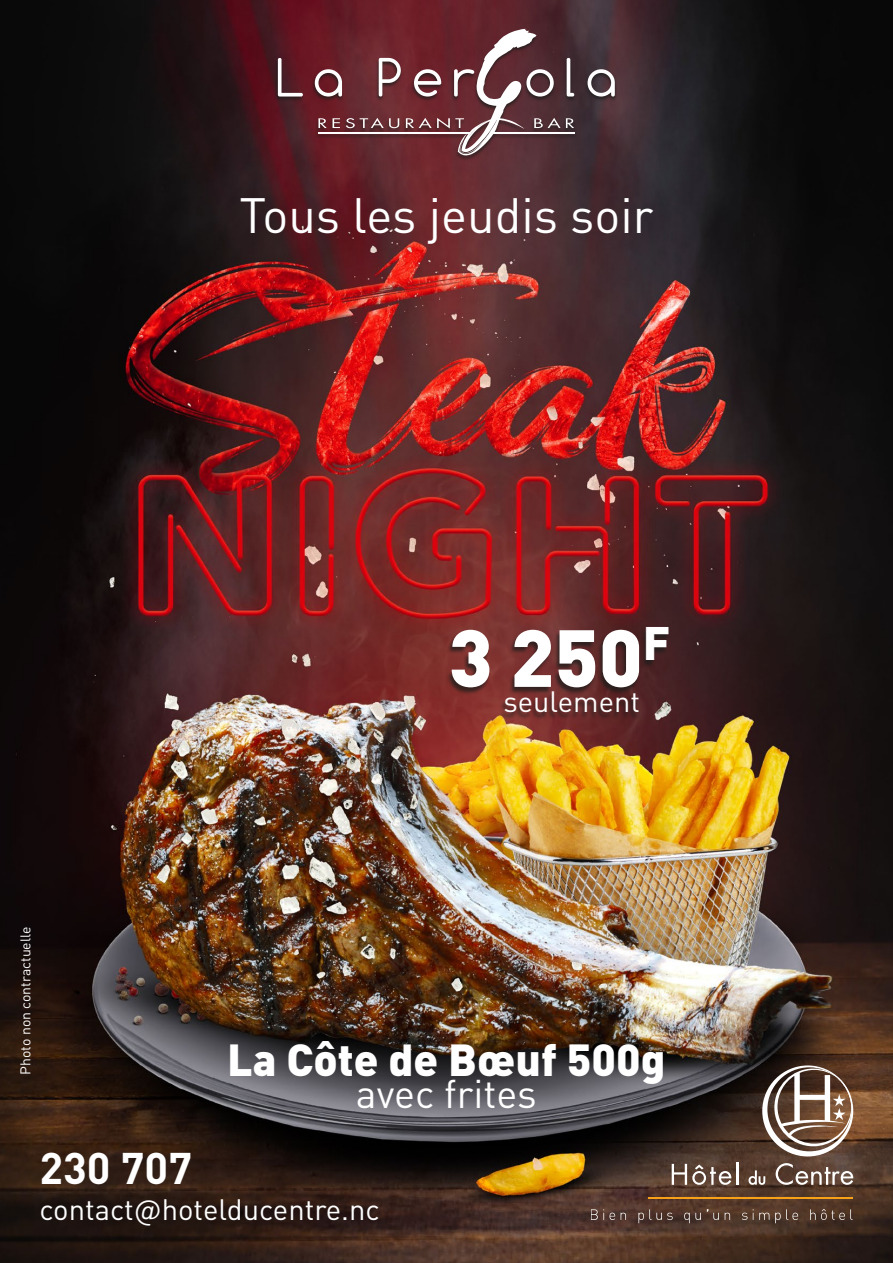
<style>
.page{position:relative;width:893px;height:1263px;background:#fff}
.page>*{position:absolute;margin:0;border:0;box-sizing:border-box;transform-origin:0 0}
.t1{font:900 79.5px "DIN Pro";color:#fff}
.t2{font:49.05px "DIN Pro";color:#fff}
.t3{font:900 44.4px "DIN Pro";color:#fff}
.t4{font:700 43.8px "DIN Pro";color:#fff}
.t5{font:39.6px "DIN Pro";color:#fff}
.t6{font:29.1px "DIN Pro";color:#fff}
.t7{font:13.95px "DIN Pro";color:#fff}
</style>
<div class="page">
<img style="left:0;top:0;width:893px;height:1263px">
<div style="left:274px;top:29px;width:343px;height:132px;background:#1d1d1b;opacity:.77"></div>
<hr style="left:493px;top:132px;width:82px;height:1px;background:#fff">
<svg style="left:278px;top:58px;width:25px;height:39px"></svg>
<svg style="left:588px;top:69px;width:27px;height:28px"></svg>
<svg style="left:315px;top:29px;width:259px;height:126px;background:#76444b"></svg>
<svg style="left:591px;top:1209px;width:24px;height:11px"></svg>
<svg style="left:621px;top:1213px;width:5px;height:7px"></svg>
<svg style="left:638px;top:1209px;width:35px;height:14px"></svg>
<svg style="left:684px;top:1213px;width:17px;height:10px"></svg>
<svg style="left:672px;top:1164px;width:60px;height:21px"></svg>
<hr style="left:736px;top:1162px;width:3px;height:23px;background:#fff">
<svg style="left:748px;top:1170px;width:17px;height:15px"></svg>
<svg style="left:776px;top:1163px;width:77px;height:22px;background:#857167"></svg>
<svg style="left:762px;top:1066px;width:91px;height:90px"></svg>
<svg style="left:707px;top:1209px;width:12px;height:11px"></svg>
<svg style="left:725px;top:1213px;width:5px;height:7px"></svg>
<svg style="left:742px;top:1213px;width:5px;height:7px"></svg>
<svg style="left:753px;top:1209px;width:16px;height:11px"></svg>
<svg style="left:775px;top:1209px;width:23px;height:14px"></svg>
<svg style="left:810px;top:1209px;width:43px;height:11px"></svg>
<hr style="left:649px;top:1197px;width:204px;height:2px;background:#f6a118">
<div style="left:447px;top:628px;width:223px;height:92px;background:#1d1d1b;opacity:.75"></div>
<h2 class="t2" style="left:239px;top:177px;width:415px">Tous les jeudis soir</h2>
<h1 class="t1" style="left:448px;top:590px;width:224px">3 250<sup>F</sup></h1>
<p class="t6" style="left:503px;top:678px;width:138px">seulement</p>
<p class="t7" style="left:14px;top:1075px;width:150px;rotate:-90deg">Photo non contractuelle</p>
<h3 class="t3" style="left:227px;top:1021px;width:440px">La Côte de Bœuf 500g</h3>
<h3 class="t5" style="left:356px;top:1062px;width:182px">avec frites</h3>
<h3 class="t4" style="left:39px;top:1132px;width:154px">230 707</h3>
<p class="t6" style="left:39px;top:1186px;width:342px">contact@hotelducentre.nc</p>
</div>
